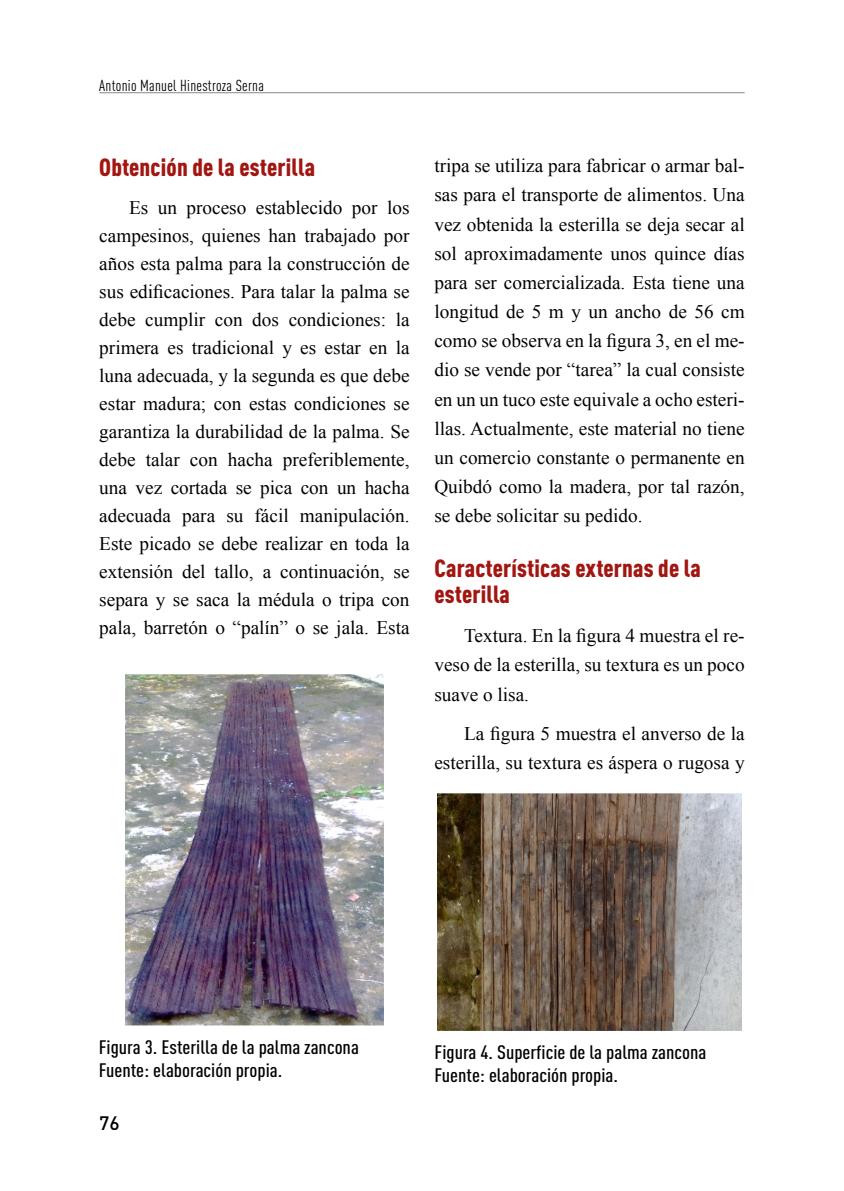
<style>
.page{position:relative;width:844px;height:1191px;background:#fff}
.page>*{position:absolute;margin:0;border:0;box-sizing:border-box;transform-origin:0 0}
.t1{font:900 condensed 24.5px/25.7px "DIN Pro";letter-spacing:.005em;color:#a21611}
.t2{font:19.25px/28px "Times New Roman";color:#000;text-align:justify}
.t3{font:500 condensed 19.25px/23.1px "DIN Pro";color:#000;scale:1.1 1}
.t4{font:500 19.25px "DIN Pro";color:#000}
.t5{font:condensed 15.75px "DIN Pro";letter-spacing:.02em;color:#000}
</style>
<div class="page">
<hr style="left:99px;top:92px;width:645px;height:1px;background:#878787">
<img style="left:125px;top:674px;width:258px;height:351px">
<img style="left:437px;top:793px;width:304px;height:237px">
<p class="t5" style="left:99px;top:75px;width:166px">Antonio Manuel Hinestroza Serna</p>
<p class="t1" style="left:99px;top:152px;width:217px">Obtención de la esterilla</p>
<p class="t2" style="left:99px;top:193px;width:312px;text-indent:30px">Es un proceso establecido por los campesinos, quienes han trabajado por años esta palma para la construcción de sus edificaciones. Para talar la palma se debe cumplir con dos condiciones: la primera es tradicional y es estar en la luna adecuada, y la segunda es que debe estar madura; con estas condiciones se garantiza la durabilidad de la palma. Se debe talar con hacha preferiblemente, una vez cortada se pica con un hacha adecuada para su fácil manipulación.<br>Este picado se debe realizar en toda la extensión del tallo, a continuación, se separa y se saca la médula o tripa con pala, barretón o “palín” o se jala. Esta</p>
<p class="t2" style="left:434px;top:151px;width:312px;line-height:29.2px">tripa se utiliza para fabricar o armar bal&shy;sas para el transporte de alimentos. Una vez obtenida la esterilla se deja secar al sol aproximadamente unos quince días para ser comercializada. Esta tiene una longitud de 5 m y un ancho de 56 cm como se observa en la figura 3, en el me&shy;dio se vende por “tarea” la cual consiste en un un tuco este equivale a ocho esteri&shy;llas. Actualmente, este material no tiene un comercio constante o permanente en Quibdó como la madera, por tal razón, se debe solicitar su pedido.</p>
<p class="t1" style="left:434px;top:553px;width:268px">Características externas de la esterilla</p>
<p class="t2" style="left:434px;top:621px;width:312px;line-height:29.2px;text-indent:30px">Textura. En la figura 4 muestra el re&shy;veso de la esterilla, su textura es un poco suave o lisa.</p>
<p class="t2" style="left:434px;top:718px;width:312px;line-height:29.2px;text-align:right">La figura 5 muestra el anverso de la esterilla, su textura es áspera o rugosa y</p>
<p class="t3" style="left:99px;top:1033px;width:238px">Figura 3. Esterilla de la palma zancona<br>Fuente: elaboración propia.</p>
<p class="t3" style="left:434px;top:1038px;width:249px">Figura 4. Superficie de la palma zancona<br>Fuente: elaboración propia.</p>
<p class="t4" style="left:99px;top:1107px;width:22px">76</p>
</div>
